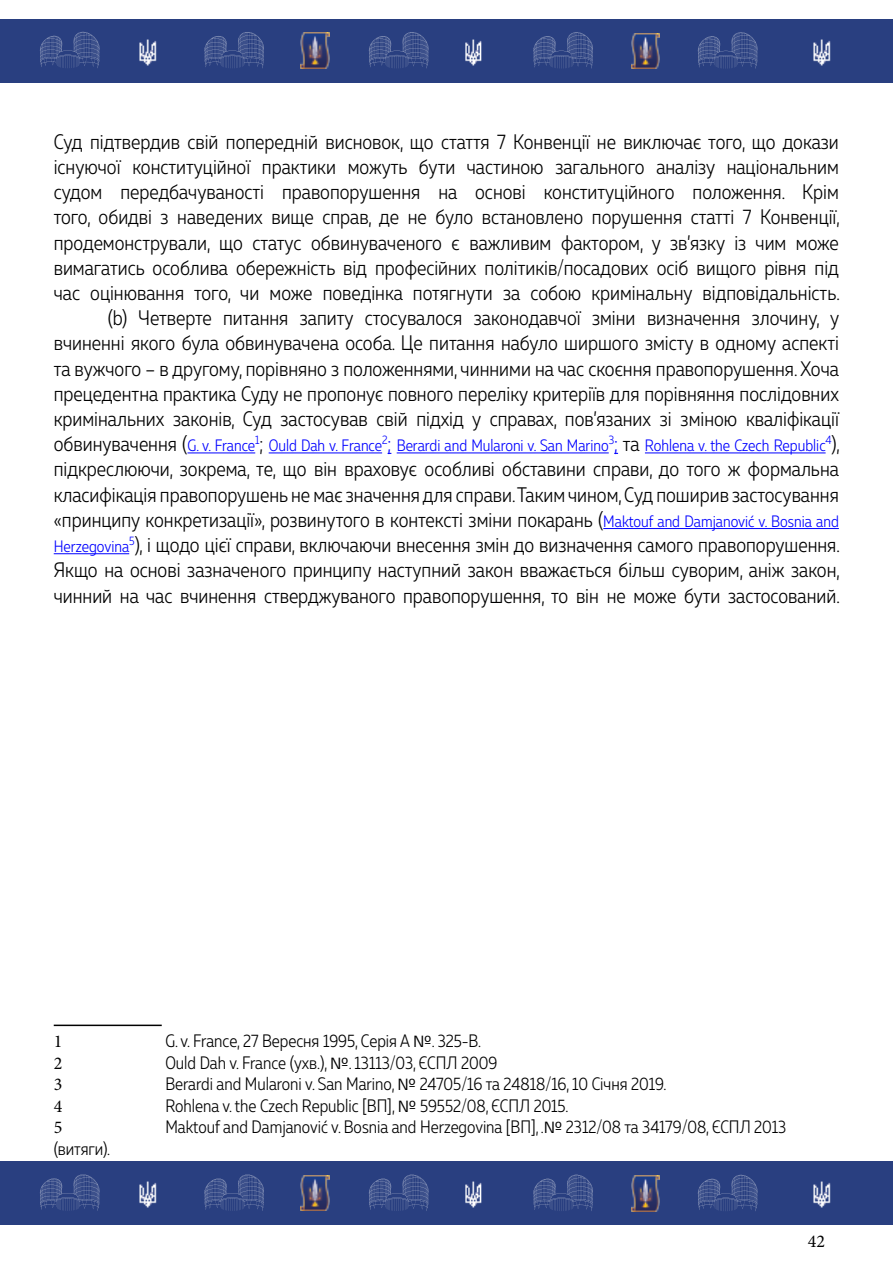
<style>
.page{position:relative;width:893px;height:1263px;background:#fff}
.page>*{position:absolute;margin:0;border:0;box-sizing:border-box;transform-origin:0 0}
.t1{font:300 21px/25.2px "Muller Narrow";color:#000;text-align:right}
.t2{font:300 18px "Muller Narrow";color:#000}
.t3{font:18px "Minion Pro";color:#000}
.t4{font:300 16.5px "Muller Narrow";color:#00f}
.s1{font-size:21px;color:#000}
.s2{font-size:21px}
.s3{font-size:16.5px;color:#00f}
.s4{font-family:"Mukta Mahee"}
</style>
<div class="page">
<div style="left:0;top:19px;width:893px;height:63px;background:#293f80"></div>
<svg style="left:40px;top:32px;width:60px;height:36px"></svg>
<svg style="left:204px;top:32px;width:60px;height:36px"></svg>
<svg style="left:369px;top:32px;width:59px;height:36px"></svg>
<svg style="left:533px;top:32px;width:60px;height:37px"></svg>
<svg style="left:698px;top:32px;width:59px;height:37px"></svg>
<img style="left:139px;top:39px;width:18px;height:27px">
<img style="left:465px;top:39px;width:17px;height:27px">
<img style="left:813px;top:39px;width:18px;height:27px">
<img style="left:301px;top:33px;width:28px;height:35px">
<img style="left:631px;top:33px;width:28px;height:36px">
<div style="left:0;top:1162px;width:893px;height:63px;background:#293f80"></div>
<svg style="left:40px;top:1174px;width:60px;height:37px"></svg>
<svg style="left:204px;top:1174px;width:60px;height:37px"></svg>
<svg style="left:369px;top:1175px;width:59px;height:36px"></svg>
<svg style="left:533px;top:1175px;width:60px;height:36px"></svg>
<svg style="left:698px;top:1175px;width:59px;height:36px"></svg>
<img style="left:139px;top:1181px;width:18px;height:27px">
<img style="left:465px;top:1181px;width:17px;height:27px">
<img style="left:813px;top:1181px;width:18px;height:27px">
<img style="left:301px;top:1175px;width:28px;height:36px">
<img style="left:631px;top:1176px;width:28px;height:35px">
<hr style="left:188px;top:452px;width:67px;height:1px;background:#00f">
<hr style="left:269px;top:452px;width:113px;height:1px;background:#00f">
<hr style="left:397px;top:452px;width:212px;height:1px;background:#00f">
<hr style="left:645px;top:452px;width:181px;height:1px;background:#00f">
<hr style="left:603px;top:528px;width:236px;height:1px;background:#00f">
<hr style="left:54px;top:553px;width:75px;height:1px;background:#00f">
<hr style="left:54px;top:1024px;width:108px;height:2px;background:#000">
<p class="t1" style="left:54px;top:129px;width:788px">Суд підтвердив свій попередній висновок, що стаття 7 Конвенції не виключає того, що докази існуючої конституційної практики можуть бути частиною загального аналізу національним судом передбачуваності правопорушення на основі конституційного положення. Крім того, обидві з наведених вище справ, де не було встановлено порушення статті 7 Конвенції, продемонстрували, що статус обвинуваченого є важливим фактором, у зв’язку із чим може вимагатись особлива обережність від професійних політиків/посадових осіб вищого рівня під час оцінювання того, чи може поведінка потягнути за собою кримінальну відповідальність. (b) Четверте питання запиту стосувалося законодавчої зміни визначення злочину, у вчиненні якого була обвинувачена особа. Це питання набуло ширшого змісту в одному аспекті та вужчого – в другому, порівняно з положеннями, чинними на час скоєння правопорушення. Хоча прецедентна практика Суду не пропонує повного переліку критеріїв для порівняння послідовних кримінальних законів, Суд застосував свій підхід у справах, пов’язаних зі зміною кваліфікації</p>
<p class="t4" style="left:54px;top:436px;width:787px"><span class="s1">обвинувачення (</span>G. v. France<sup>1</sup><span class="s1">;</span> Ould Dah v. France<sup>2</sup><span class="s2">;</span> Berardi and Mularoni v. San Marino<sup>3</sup><span class="s2">;</span> <span class="s1">та</span> Rohlena v. the Czech Republic<sup>4</sup><span class="s1">),</span></p>
<p class="t1" style="left:54px;top:456px;width:788px;text-align:justify">підкреслюючи, зокрема, те, що він враховує особливі обставини справи, до того ж формальна класифікація правопорушень не має значення для справи. Таким чином, Суд поширив застосування «принципу конкретизації», розвинутого в контексті зміни покарань (<span class="s3">Maktouf and Damjanović v. Bosnia and Herzegovina</span><sup>5</sup>), і щодо цієї справи, включаючи внесення змін до визначення самого правопорушення.<br>Якщо на основі зазначеного принципу наступний закон вважається більш суворим, аніж закон, чинний на час вчинення стверджуваного правопорушення, то він не може бути застосований.</p>
<p class="t3" style="left:54px;top:1029px;width:10px">1</p>
<p class="t2" style="left:165px;top:1030px;width:317px">G. v. France, 27 Вересня 1995, Серія A <span class="s4">№</span>. 325-B.</p>
<p class="t3" style="left:54px;top:1051px;width:10px">2</p>
<p class="t2" style="left:165px;top:1051px;width:334px">Ould Dah v. France (ухв.), <span class="s4">№</span>. 13113/03, ЄСПЛ 2009</p>
<p class="t3" style="left:54px;top:1072px;width:10px">3</p>
<p class="t2" style="left:165px;top:1073px;width:503px">Berardi and Mularoni v. San Marino, <span class="s4">№</span> 24705/16 та 24818/16, 10 Січня 2019.</p>
<p class="t3" style="left:54px;top:1094px;width:10px">4</p>
<p class="t2" style="left:165px;top:1095px;width:405px">Rohlena v. the Czech Republic [ВП], <span class="s4">№</span> 59552/08, ЄСПЛ 2015.</p>
<p class="t3" style="left:54px;top:1115px;width:10px">5</p>
<p class="t2" style="left:165px;top:1116px;width:622px">Maktouf and Damjanović v. Bosnia and Herzegovina [ВП], .<span class="s4">№</span> 2312/08 та 34179/08, ЄСПЛ 2013</p>
<p class="t2" style="left:54px;top:1138px;width:58px">(витяги).</p>
<p class="t3" style="left:808px;top:1229px;width:19px">42</p>
</div>
